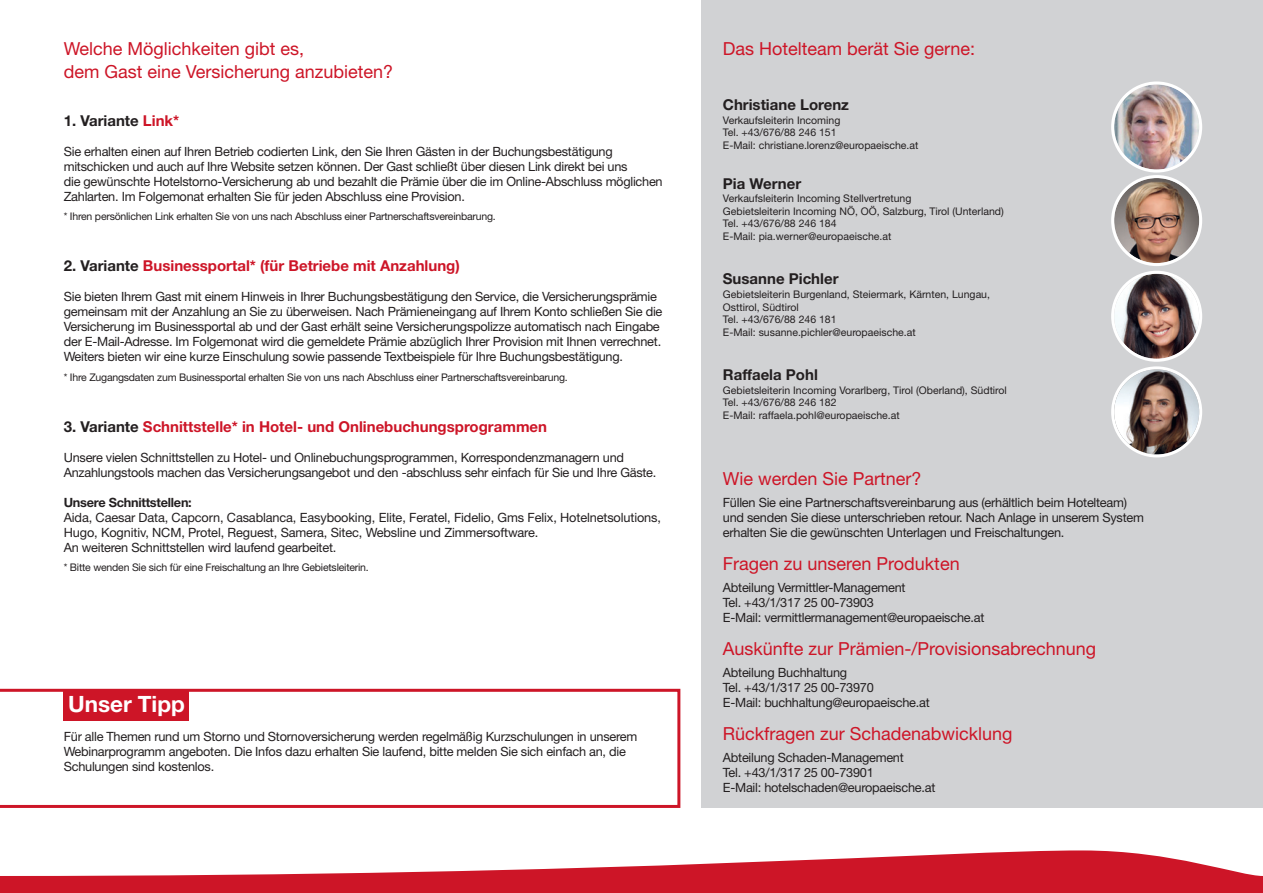
<style>
.page{position:relative;width:1263px;height:893px;background:#fff}
.page>*{position:absolute;margin:0;border:0;box-sizing:border-box;transform-origin:0 0}
.t1{font:700 22.5px "Helvetica Neue LT Std";color:#fff}
.t2{font:18px/22.5px "Helvetica Neue LT Std";color:#cd1527}
.t3{font:700 15px "Helvetica Neue LT Std";color:#cd1527}
.t4{font:700 15px "Helvetica Neue LT Std";color:#231f20}
.t5{font:12.75px/15px "Helvetica Neue LT Std";letter-spacing:-.02em;color:#231f20}
.t6{font:700 12.75px "Helvetica Neue LT Std";letter-spacing:-.02em;color:#231f20}
.t7{font:10.5px/12.6px "Helvetica Neue LT Std";color:#231f20}
.t8{font:10.5px "Helvetica Neue LT Std";letter-spacing:-.02em;color:#231f20}
.s1{color:#cd1527}
.s2{color:#231f20}
</style>
<div class="page">
<div style="left:702px;top:0;width:561px;height:808px;background:#d1d2d4"></div>
<img style="left:1114px;top:84px;width:85px;height:86px;border-radius:50%">
<div style="left:1111px;top:81px;width:91px;height:92px;border:3px solid #fff;border-radius:50%"></div>
<img style="left:1114px;top:178px;width:85px;height:85px;border-radius:50%">
<div style="left:1111px;top:175px;width:91px;height:91px;border:3px solid #fff;border-radius:50%"></div>
<img style="left:1114px;top:274px;width:85px;height:85px;border-radius:50%">
<div style="left:1111px;top:271px;width:91px;height:91px;border:3px solid #fff;border-radius:50%"></div>
<svg style="left:1113px;top:368px;width:88px;height:88px"></svg>
<img style="left:1114px;top:369px;width:85px;height:85px;border-radius:50%">
<div style="left:1111px;top:366px;width:91px;height:91px;border:3px solid #fff;border-radius:50%"></div>
<svg style="left:0;top:689px;width:680px;height:119px"></svg>
<div style="left:64px;top:691px;width:125px;height:30px;background:#cd1527"></div>
<svg style="left:0;top:850px;width:1263px;height:43px;fill:#cd1527"></svg>
<h2 class="t2" style="left:64px;top:40px;width:331px">Welche Möglichkeiten gibt es,<br>dem Gast eine Versicherung anzubieten?</h2>
<p class="t4" style="left:64px;top:115px;width:117px">1. Variante <span class="s1">Link*</span></p>
<p class="t5" style="left:64px;top:145px;width:600px">Sie erhalten einen auf Ihren Betrieb codierten Link, den Sie Ihren Gästen in der Buchungsbestätigung mitschicken und auch auf Ihre Website setzen können. Der Gast schließt über diesen Link direkt bei uns<br>die gewünschte Hotelstorno-Versicherung ab und bezahlt die Prämie über die im Online-Abschluss möglichen Zahlarten. Im Folgemonat erhalten Sie für jeden Abschluss eine Provision.</p>
<p class="t8" style="left:64px;top:212px;width:434px">* Ihren persönlichen Link erhalten Sie von uns nach Abschluss einer Partnerschaftsvereinbarung.</p>
<p class="t3" style="left:64px;top:260px;width:397px"><span class="s2">2. Variante</span> Businessportal* (für Betriebe mit Anzahlung)</p>
<p class="t5" style="left:64px;top:290px;width:600px">Sie bieten Ihrem Gast mit einem Hinweis in Ihrer Buchungsbestätigung den Service, die Versicherungsprämie gemeinsam mit der Anzahlung an Sie zu überweisen. Nach Prämieneingang auf Ihrem Konto schließen Sie die Versicherung im Businessportal ab und der Gast erhält seine Versicherungspolizze automatisch nach Eingabe der E-Mail-Adresse. Im Folgemonat wird die gemeldete Prämie abzüglich Ihrer Provision mit Ihnen verrechnet.<br>Weiters bieten wir eine kurze Einschulung sowie passende Textbeispiele für Ihre Buchungsbestätigung.</p>
<p class="t8" style="left:64px;top:373px;width:505px">* Ihre Zugangsdaten zum Businessportal erhalten Sie von uns nach Abschluss einer Partnerschaftsvereinbarung.</p>
<p class="t3" style="left:64px;top:421px;width:485px"><span class="s2">3. Variante</span> Schnittstelle* in Hotel- und Onlinebuchungsprogrammen</p>
<p class="t5" style="left:64px;top:451px;width:594px">Unsere vielen Schnittstellen zu Hotel- und Onlinebuchungsprogrammen, Korrespondenzmanagern und<br>Anzahlungstools machen das Versicherungsangebot und den -abschluss sehr einfach für Sie und Ihre Gäste.</p>
<p class="t6" style="left:64px;top:497px;width:130px">Unsere Schnittstellen:</p>
<p class="t5" style="left:64px;top:511px;width:599px">Aida, Caesar Data, Capcorn, Casablanca, Easybooking, Elite, Feratel, Fidelio, Gms Felix, Hotelnetsolutions,<br>Hugo, Kognitiv, NCM, Protel, Reguest, Samera, Sitec, Websline und Zimmersoftware.<br>An weiteren Schnittstellen wird laufend gearbeitet.</p>
<p class="t8" style="left:64px;top:563px;width:307px">* Bitte wenden Sie sich für eine Freischaltung an Ihre Gebietsleiterin.</p>
<h1 class="t1" style="left:68px;top:696px;width:118px">Unser Tipp</h1>
<h2 class="t2" style="left:723px;top:40px;width:254px">Das Hotelteam berät Sie gerne:</h2>
<p class="t4" style="left:723px;top:99px;width:128px">Christiane Lorenz</p>
<p class="t7" style="left:723px;top:115px;width:197px">Verkaufsleiterin Incoming<br>Tel. +43/676/88 246 151<br>E-Mail: christiane.lorenz@europaeische.at</p>
<p class="t4" style="left:723px;top:178px;width:80px">Pia Werner</p>
<p class="t7" style="left:723px;top:193px;width:282px">Verkaufsleiterin Incoming Stellvertretung<br>Gebietsleiterin Incoming NÖ, OÖ, Salzburg, Tirol (Unterland)<br>Tel. +43/676/88 246 184<br>E-Mail: pia.werner@europaeische.at</p>
<p class="t4" style="left:723px;top:274px;width:117px">Susanne Pichler</p>
<p class="t7" style="left:723px;top:289px;width:269px">Gebietsleiterin Burgenland, Steiermark, Kärnten, Lungau, Osttirol, Südtirol<br>Tel. +43/676/88 246 181<br>E-Mail: susanne.pichler@europaeische.at</p>
<p class="t4" style="left:723px;top:369px;width:96px">Raffaela Pohl</p>
<p class="t7" style="left:723px;top:385px;width:285px">Gebietsleiterin Incoming Vorarlberg, Tirol (Oberland), Südtirol<br>Tel. +43/676/88 246 182<br>E-Mail: raffaela.pohl@europaeische.at</p>
<h2 class="t2" style="left:723px;top:469px;width:200px">Wie werden Sie Partner?</h2>
<p class="t5" style="left:723px;top:496px;width:422px">Füllen Sie eine Partnerschaftsvereinbarung aus (erhältlich beim Hotelteam) und senden Sie diese unterschrieben retour. Nach Anlage in unserem System erhalten Sie die gewünschten Unterlagen und Freischaltungen.</p>
<h2 class="t2" style="left:723px;top:554px;width:238px">Fragen zu unseren Produkten</h2>
<p class="t5" style="left:723px;top:581px;width:263px">Abteilung Vermittler-Management<br>Tel. +43/1/317 25 00-73903<br>E-Mail: vermittlermanagement@europaeische.at</p>
<h2 class="t2" style="left:723px;top:639px;width:375px">Auskünfte zur Prämien-/Provisionsabrechnung</h2>
<p class="t5" style="left:723px;top:666px;width:208px">Abteilung Buchhaltung<br>Tel. +43/1/317 25 00-73970<br>E-Mail: buchhaltung@europaeische.at</p>
<p class="t5" style="left:64px;top:730px;width:575px">Für alle Themen rund um Storno und Stornoversicherung werden regelmäßig Kurzschulungen in unserem</p>
<h2 class="t2" style="left:723px;top:724px;width:291px">Rückfragen zur Schadenabwicklung</h2>
<p class="t5" style="left:64px;top:745px;width:564px">Webinarprogramm angeboten. Die Infos dazu erhalten Sie laufend, bitte melden Sie sich einfach an, die<br>Schulungen sind kostenlos.</p>
<p class="t5" style="left:723px;top:751px;width:214px">Abteilung Schaden-Management<br>Tel. +43/1/317 25 00-73901<br>E-Mail: hotelschaden@europaeische.at</p>
</div>
